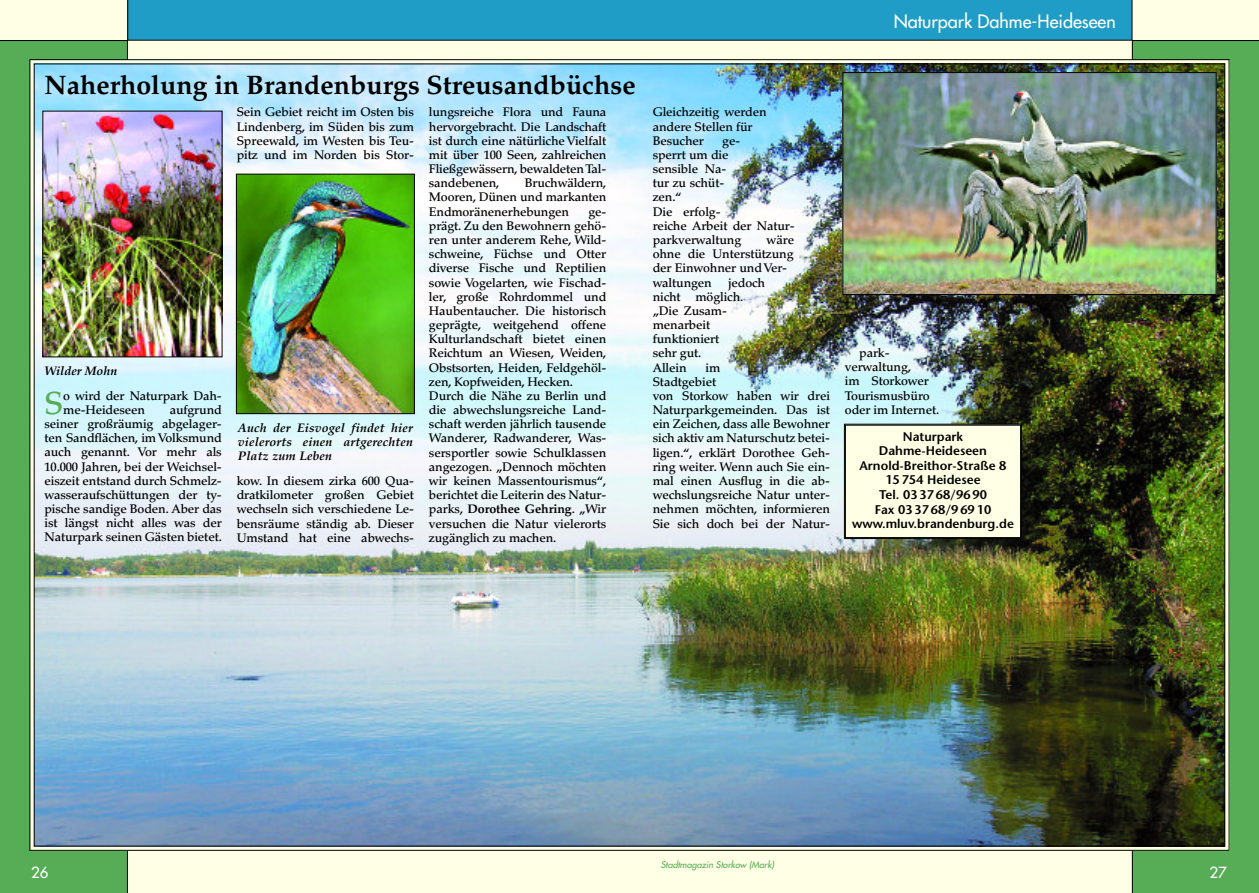
<style>
.page{position:relative;width:1259px;height:893px;background:#fff}
.page>*{position:absolute;margin:0;border:0;box-sizing:border-box;transform-origin:0 0}
.t1{font:500 31.8px "Palatino";color:#56ad56}
.t2{font:700 26.7px "Palatino";color:#000}
.t3{font:18px "Futura";color:#fff}
.t4{font:15px "Futura";color:#fff}
.t5{font:600 12.6px/14.5px "Stone Sans";color:#000;text-align:center}
.t6{font:500 12.45px/14.1px "Palatino";letter-spacing:-.01em;color:#000}
.t7{font:italic 700 12.45px/13.8px "Palatino";letter-spacing:.01em;color:#000;text-align:justify}
.t8{font:italic 9px "Futura";color:#56ad56}
.s1{font-weight:700}
</style>
<div class="page">
<div style="left:0;top:0;width:642px;height:893px;background:#ffffe6"></div>
<div style="left:617px;top:0;width:642px;height:893px;background:#ffffe6"></div>
<div style="left:128px;top:0;width:1004px;height:40px;background:#1f9dc6"></div>
<svg style="left:1132px;top:40px;width:127px;height:853px;background:#4a8f47"></svg>
<svg style="left:0;top:40px;width:128px;height:853px;background:#4e984e"></svg>
<img style="left:36px;top:66px;width:1187px;height:778px">
<img style="left:45px;top:113px;width:175px;height:242px">
<div style="left:43px;top:111px;width:179px;height:246px;border:1px solid #000"></div>
<img style="left:238px;top:176px;width:175px;height:236px">
<div style="left:236px;top:174px;width:179px;height:240px;border:1px solid #000"></div>
<img style="left:844px;top:74px;width:370px;height:219px">
<div style="left:842px;top:72px;width:374px;height:223px;border:1px solid #000"></div>
<div style="left:845px;top:425px;width:175px;height:113px;background:#ffffe6"></div>
<div style="left:844px;top:424px;width:177px;height:115px;border:1px solid #000"></div>
<div style="left:845px;top:425px;width:176px;height:113px;border:1px solid #000"></div>
<h2 class="t2" style="left:44px;top:74px;width:593px">Naherholung in Brandenburgs Streusandbüchse</h2>
<h3 class="t3" style="left:893px;top:14px;width:223px">Naturpark Dahme-Heideseen</h3>
<p class="t7" style="left:44px;top:365px;width:75px">Wilder Mohn</p>
<h1 class="t1" style="left:44px;top:391px;width:20px">S</h1>
<p class="t6" style="left:63px;top:390px;width:160px">o wird der Naturpark Dah&shy;me-Heideseen</p>
<p class="t6" style="left:44px;top:404px;width:179px;text-align:justify;text-indent:125px">aufgrund seiner großräumig abgelager&shy;ten Sandflächen, im Volksmund auch genannt. Vor mehr als 10.000 Jahren, bei der Weichsel&shy;eiszeit entstand durch Schmelz&shy;wasseraufschüttungen der ty&shy;pische sandige Boden. Aber das ist längst nicht alles was der Naturpark seinen Gästen bietet.</p>
<p class="t6" style="left:653px;top:106px;width:115px">Gleichzeitig werden andere Stellen für<br>Besucher</p>
<p class="t6" style="left:237px;top:106px;width:179px;text-align:justify">Sein Gebiet reicht im Osten bis Lindenberg, im Süden bis zum Spreewald, im Westen bis Teu&shy;pitz und im Norden bis Stor-</p>
<p class="t6" style="left:429px;top:106px;width:179px;text-align:justify">lungsreiche Flora und Fauna hervorgebracht. Die Landschaft ist durch eine nätürliche Vielfalt mit über 100 Seen, zahlreichen Fließgewässern, bewaldeten Tal&shy;sandebenen,</p>
<p class="t6" style="left:653px;top:135px;width:143px;text-indent:70px">ge-<br>sperrt um die<br>sensible Na-<br>tur zu schüt-<br>zen.“<br>Die erfolg-<br>reiche Arbeit der Natur&shy;parkverwaltung</p>
<p class="t6" style="left:429px;top:177px;width:179px;text-align:justify;text-indent:96px">Bruchwäldern, Mooren, Dünen und markanten Endmoränenerhebungen</p>
<p class="t6" style="left:429px;top:206px;width:179px;text-indent:159px">ge&shy;prägt. Zu den Bewohnern gehö&shy;ren unter anderem Rehe, Wild&shy;schweine, Füchse und Otter diverse Fische und Reptilien sowie Vogelarten, wie Fischad&shy;ler, große Rohrdommel und<br>Haubentaucher. Die historisch geprägte, weitgehend offene<br>Kulturlandschaft bietet einen<br>Reichtum an Wiesen, Weiden,<br>Obstsorten, Heiden, Feldgehöl&shy;zen, Kopfweiden, Hecken.<br>Durch die Nähe zu Berlin und die abwechslungsreiche Land&shy;schaft werden jährlich tausende<br>Wanderer, Radwanderer, Was&shy;sersportler sowie Schulklassen angezogen. „Dennoch möchten wir keinen Massentourismus“, berichtet die Leiterin des Natur&shy;parks, <span class="s1">Dorothee Gehring</span>. „Wir versuchen die Natur vielerorts zugänglich zu machen.</p>
<p class="t6" style="left:653px;top:234px;width:143px;text-indent:114px">wäre ohne die Unterstützung der Einwohner und Ver&shy;waltungen</p>
<p class="t6" style="left:653px;top:277px;width:114px;text-indent:76px">jedoch nicht möglich. „Die Zusam&shy;menarbeit funktioniert<br>sehr gut.<br>Allein</p>
<p class="t6" style="left:845px;top:347px;width:96px;text-indent:14px">park&shy;verwaltung,<br>im Storkower<br>Tourismusbüro oder im Internet.</p>
<p class="t6" style="left:653px;top:362px;width:179px;text-indent:53px">im<br>Stadtgebiet<br>von Storkow haben wir drei<br>Naturparkgemeinden. Das ist ein Zeichen, dass alle Bewohner sich aktiv am Naturschutz betei&shy;ligen.“, erklärt Dorothee Geh&shy;ring weiter. Wenn auch Sie ein&shy;mal einen Ausflug in die ab&shy;wechslungsreiche Natur unter&shy;nehmen möchten, informieren<br>Sie sich doch bei der Natur-</p>
<p class="t7" style="left:238px;top:422px;width:177px">Auch der Eisvogel findet hier vielerorts einen artgerechten Platz zum Leben</p>
<p class="t5" style="left:852px;top:430px;width:163px">Naturpark<br>Dahme-Heideseen<br>Arnold-Breithor-Straße 8<br>15 754 Heidesee<br>Tel. 03 37 68/96 90<br>Fax 03 37 68/9 69 10 www.mluv.brandenburg.de</p>
<p class="t6" style="left:237px;top:475px;width:179px;text-align:justify">kow. In diesem zirka 600 Qua&shy;dratkilometer großen Gebiet wechseln sich verschiedene Le&shy;bensräume ständig ab. Dieser Umstand hat eine abwechs-</p>
<p class="t4" style="left:31px;top:866px;width:19px">26</p>
<p class="t8" style="left:661px;top:860px;width:115px">Stadtmagazin Storkow (Mark)</p>
<p class="t4" style="left:1209px;top:866px;width:19px">27</p>
</div>
